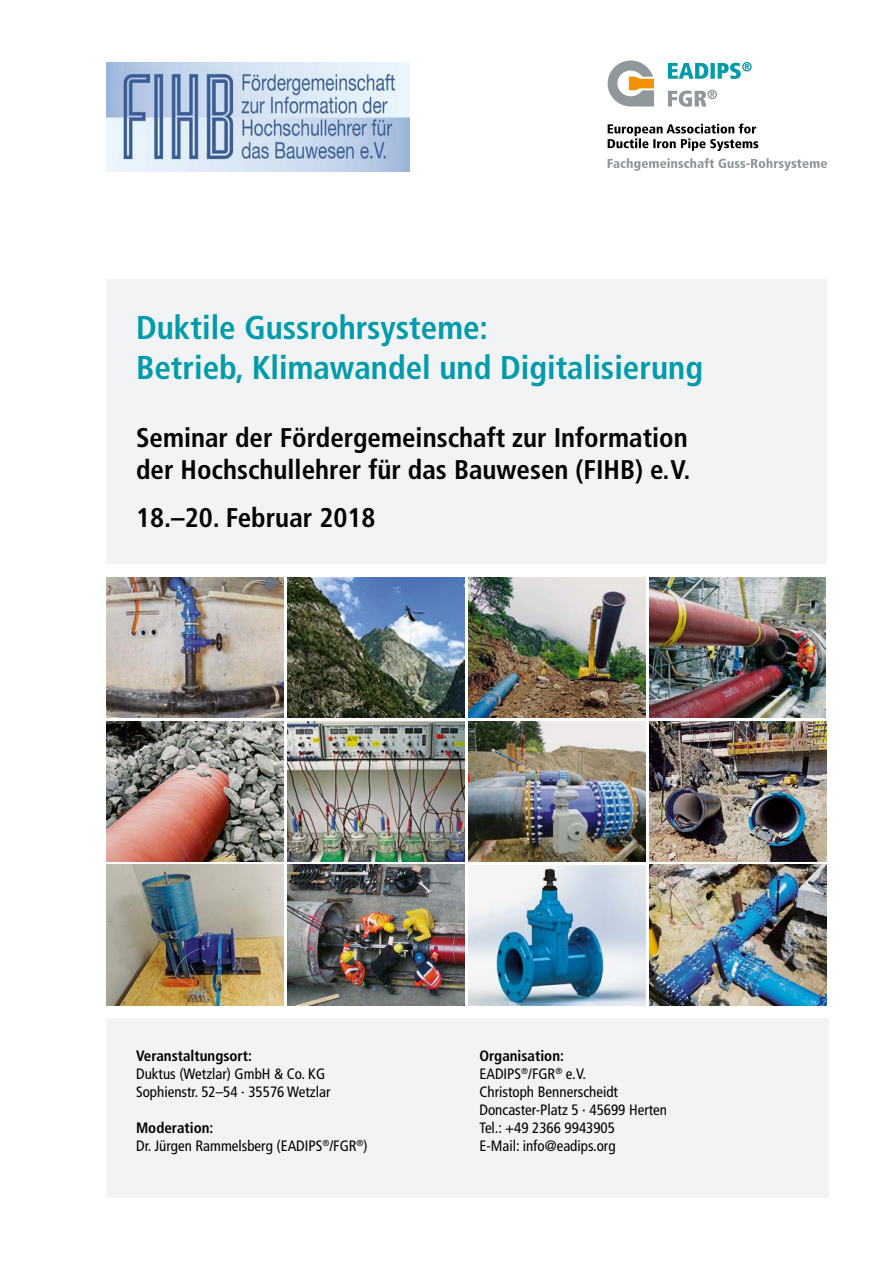
<style>
.page{position:relative;width:893px;height:1263px;background:#fff}
.page>*{position:absolute;margin:0;border:0;box-sizing:border-box;transform-origin:0 0}
.t1{font:700 condensed 33px/39.6px "Frutiger";color:#009bac}
.t2{font:700 condensed 27px/32.4px "Frutiger";color:#000}
.t3{font:condensed 15px/18px "Frutiger";color:#000}
.t4{font:700 condensed 15px "Frutiger";color:#000}
.s1{font-weight:700}
</style>
<div class="page">
<img style="left:106px;top:62px;width:303px;height:109px">
<svg style="left:608px;top:60px;width:46px;height:47px"></svg>
<svg style="left:668px;top:90px;width:49px;height:17px"></svg>
<svg style="left:668px;top:62px;width:84px;height:17px"></svg>
<svg style="left:608px;top:158px;width:219px;height:13px"></svg>
<svg style="left:608px;top:124px;width:150px;height:27px"></svg>
<div style="left:106px;top:1018px;width:723px;height:180px;background:#f2f3f4"></div>
<div style="left:106px;top:279px;width:721px;height:284px;background:#f2f3f4"></div>
<img style="left:469px;top:577px;width:177px;height:141px">
<img style="left:106px;top:865px;width:178px;height:140px">
<img style="left:106px;top:721px;width:177px;height:140px">
<img style="left:287px;top:577px;width:177px;height:141px">
<img style="left:287px;top:865px;width:178px;height:140px">
<img style="left:287px;top:721px;width:177px;height:140px">
<img style="left:107px;top:577px;width:177px;height:141px">
<img style="left:469px;top:865px;width:177px;height:140px">
<img style="left:650px;top:721px;width:177px;height:141px">
<img style="left:649px;top:577px;width:177px;height:141px">
<img style="left:650px;top:865px;width:177px;height:140px">
<img style="left:468px;top:721px;width:178px;height:140px">
<h1 class="t1" style="left:136px;top:308px;width:568px">Duktile Gussrohrsysteme:<br>Betrieb, Klimawandel und Digitalisierung</h1>
<h2 class="t2" style="left:136px;top:421px;width:556px">Seminar der Fördergemeinschaft zur Information der Hochschullehrer für das Bauwesen (FIHB) e.V.</h2>
<h2 class="t2" style="left:136px;top:501px;width:241px">18.–20. Februar 2018</h2>
<p class="t4" style="left:136px;top:1046px;width:118px">Veranstaltungsort:</p>
<p class="t3" style="left:136px;top:1064px;width:196px">Duktus (Wetzlar) GmbH &amp; Co. KG<br>Sophienstr. 52–54 · 35576 Wetzlar</p>
<p class="t3" style="left:136px;top:1118px;width:233px"><span class="s1">Moderation:<br></span>Dr. Jürgen Rammelsberg (EADIPS<sup>®</sup>/FGR<sup>®</sup>)</p>
<p class="t3" style="left:479px;top:1046px;width:189px"><span class="s1">Organisation:<br></span>EADIPS<sup>®</sup>/FGR<sup>®</sup> e.V.<br>Christoph Bennerscheidt<br>Doncaster-Platz 5 · 45699 Herten<br>Tel.: +49 2366 9943905<br>E-Mail: info@eadips.org</p>
</div>
